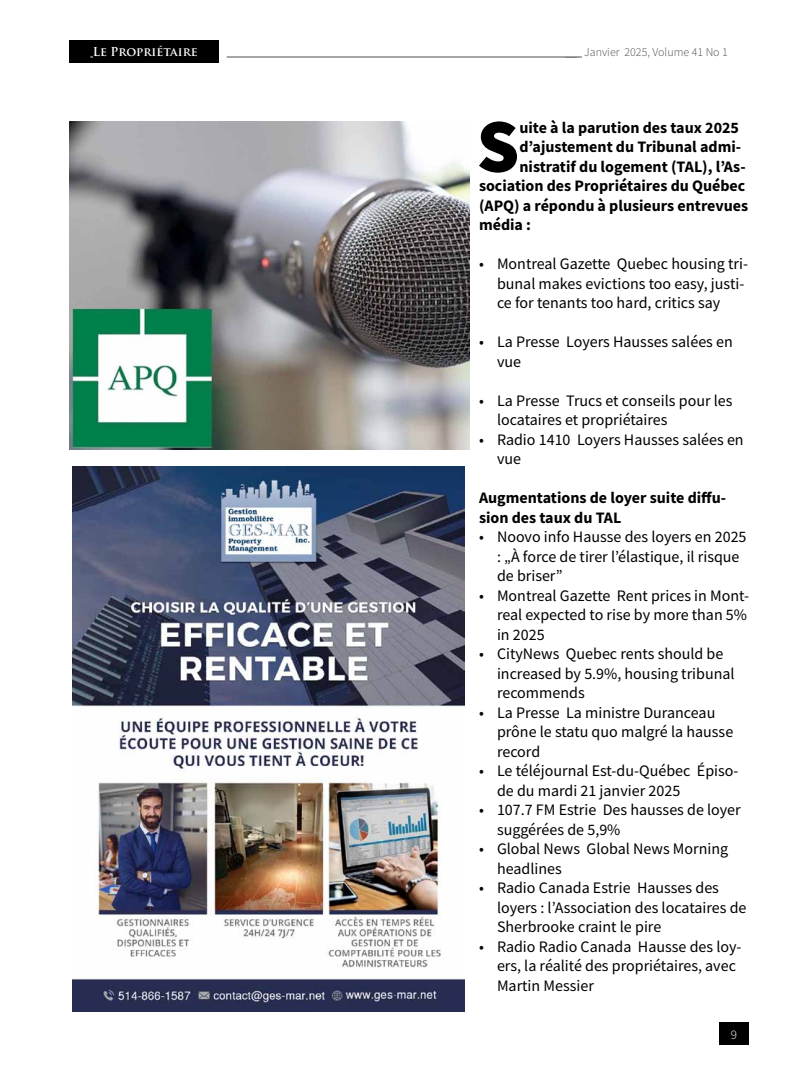
<style>
.page{position:relative;width:792px;height:1080px;background:#fff}
.page>*{position:absolute;margin:0;border:0;box-sizing:border-box;transform-origin:0 0}
.t1{font:900 76px "Source Sans Pro";color:#000}
.t2{font:16px/19.5px "Source Sans Pro";color:#000}
.t3{font:700 16px/19.5px "Source Sans Pro";color:#000}
.t4{font:300 13px "Source Sans Pro";color:#fff}
.t5{font:300 12px "Source Sans Pro";color:#4d4d4f}
.t6{font:700 12px "Trajan Pro";color:#fff}
</style>
<div class="page">
<img style="left:72px;top:467px;width:392px;height:544px">
<img style="left:70px;top:121px;width:399px;height:328px">
<hr style="left:227px;top:57px;width:355px;height:1px;background:#4d4d4f">
<div style="left:719px;top:1023px;width:30px;height:22px;background:#000"></div>
<div style="left:69px;top:40px;width:150px;height:23px;background:#000"></div>
<p class="t6" style="left:93px;top:44px;width:107px">Le Propriétaire</p>
<p class="t5" style="left:565px;top:44px;width:164px">__ Janvier 2025, Volume 41 No 1</p>
<h1 class="t1" style="left:477px;top:94px;width:39px">S</h1>
<p class="t3" style="left:519px;top:117px;width:221px">uite à la parution des taux 2025</p>
<p class="t3" style="left:519px;top:137px;width:223px">d’ajustement du Tribunal admi-</p>
<p class="t3" style="left:519px;top:156px;width:228px">nistratif du logement (TAL), l’As-</p>
<p class="t3" style="left:479px;top:176px;width:268px">sociation des Propriétaires du Québec</p>
<p class="t3" style="left:479px;top:195px;width:271px">(APQ) a répondu à plusieurs entrevues</p>
<p class="t3" style="left:479px;top:215px;width:54px">média :</p>
<p class="t2" style="left:497px;top:254px;width:253px;text-indent:-18px">• Montreal Gazette Quebec housing tri&shy;bunal makes evictions too easy, justi&shy;ce for tenants too hard, critics say</p>
<p class="t2" style="left:497px;top:332px;width:237px;text-indent:-18px">• La Presse Loyers Hausses salées en vue</p>
<p class="t2" style="left:497px;top:391px;width:237px;text-indent:-18px">• La Presse Trucs et conseils pour les locataires et propriétaires</p>
<p class="t2" style="left:497px;top:430px;width:248px;text-indent:-18px">• Radio 1410 Loyers Hausses salées en vue</p>
<p class="t3" style="left:479px;top:488px;width:249px">Augmentations de loyer suite diffu&shy;sion des taux du TAL</p>
<p class="t2" style="left:497px;top:527px;width:251px;text-indent:-18px">• Noovo info Hausse des loyers en 2025 : „À force de tirer l’élastique, il risque de briser”</p>
<p class="t2" style="left:497px;top:586px;width:254px;text-indent:-18px">• Montreal Gazette Rent prices in Mont&shy;real expected to rise by more than 5% in 2025</p>
<p class="t2" style="left:497px;top:644px;width:239px;text-indent:-18px">• CityNews Quebec rents should be increased by 5.9%, housing tribunal recommends</p>
<p class="t2" style="left:497px;top:703px;width:238px;text-indent:-18px">• La Presse La ministre Duranceau prône le statu quo malgré la hausse record</p>
<p class="t2" style="left:497px;top:761px;width:243px;text-indent:-18px">• Le téléjournal Est-du-Québec Épiso&shy;de du mardi 21 janvier 2025</p>
<p class="t2" style="left:497px;top:800px;width:245px;text-indent:-18px">• 107.7 FM Estrie Des hausses de loyer suggérées de 5,9%</p>
<p class="t2" style="left:497px;top:839px;width:233px;text-indent:-18px">• Global News Global News Morning headlines</p>
<p class="t2" style="left:497px;top:878px;width:251px;text-indent:-18px">• Radio Canada Estrie Hausses des loyers : l’Association des locataires de<br>Sherbrooke craint le pire</p>
<p class="t2" style="left:497px;top:937px;width:246px;text-indent:-18px">• Radio Radio Canada Hausse des loy&shy;ers, la réalité des propriétaires, avec<br>Martin Messier</p>
<p class="t4" style="left:731px;top:1027px;width:8px">9</p>
</div>
